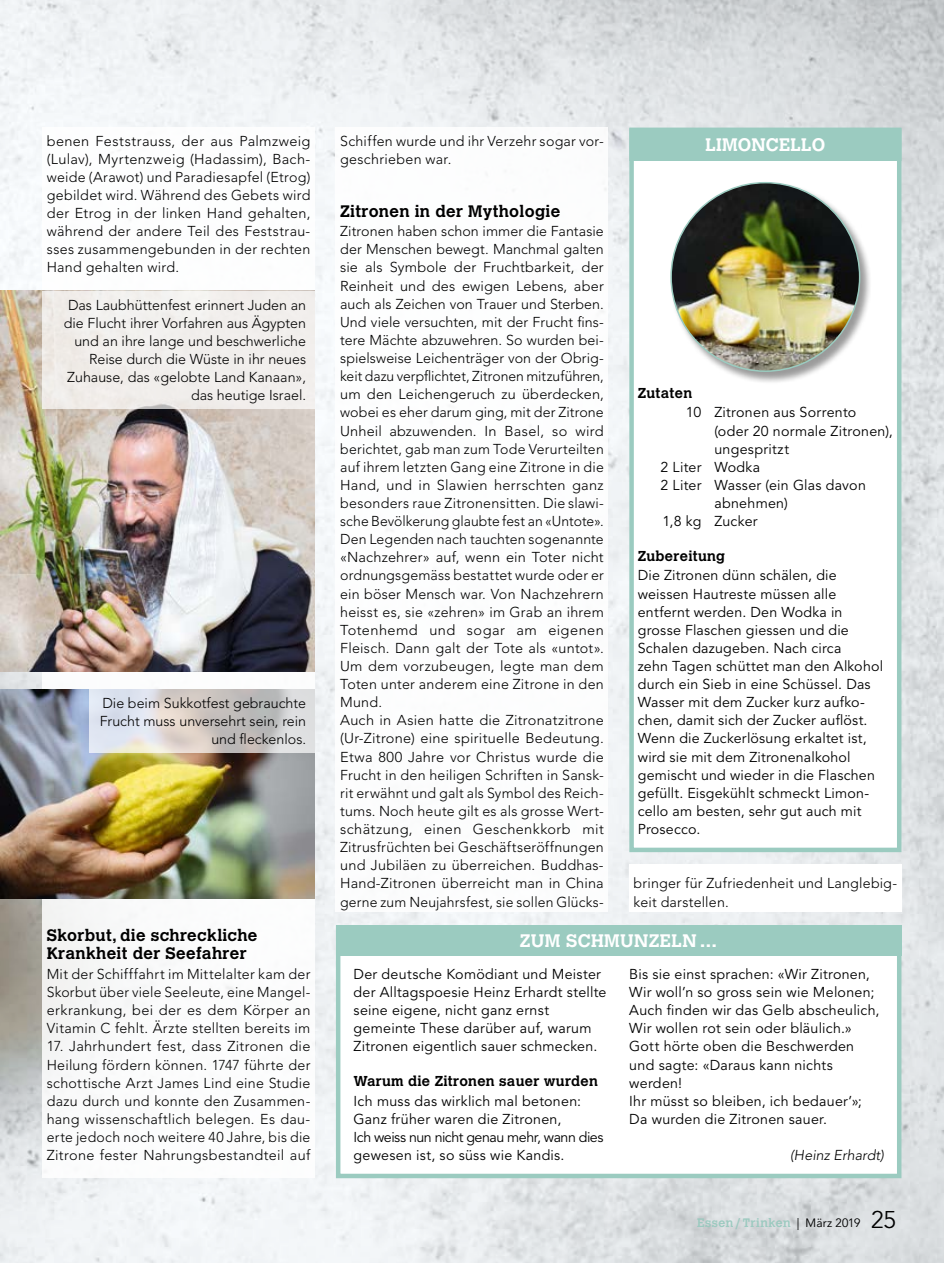
<style>
.page{position:relative;width:944px;height:1263px;background:#fff}
.page>*{position:absolute;margin:0;border:0;box-sizing:border-box;transform-origin:0 0}
.t1{font:700 18px "Calvert MT Std";letter-spacing:.02em;color:#fff}
.t2{font:700 16.5px/18.1px "Calvert MT Std";letter-spacing:.02em;color:#000}
.t3{font:300 14.25px/18.1px "Avenir LT Std";letter-spacing:.01em;color:#000;text-align:justify}
.t4{font:14.25px/18.1px "Avenir LT Std";letter-spacing:.015em;color:#000}
.t5{font:700 14.25px "Calvert MT Std";letter-spacing:.02em;color:#000}
.t6{font:italic 300 14.25px "Avenir LT Std";letter-spacing:.005em;color:#000}
.t7{font:12px "Calvert MT Std";letter-spacing:.045em;color:#9bcbc0}
.s1{font-family:"Avenir LT Std";font-weight:300;color:#000}
.s2{font-family:"Avenir LT Std";font-weight:300;font-size:24px;color:#000}
</style>
<div class="page">
<img style="left:0;top:0;width:944px;height:1263px">
<div style="left:43px;top:128px;width:272px;height:1050px;background:#fff"></div>
<div style="left:629px;top:128px;width:272px;height:724px;background:#fff;border:4px solid #9bcbc0"></div>
<div style="left:630px;top:128px;width:271px;height:32px;background:#9bcbc0"></div>
<div style="left:629px;top:128px;width:272px;height:33px;border:2px solid #9bcbc0"></div>
<div style="left:671px;top:182px;width:201px;height:202px;background:#000;opacity:.4"></div>
<img style="left:671px;top:183px;width:189px;height:188px;border-radius:94px">
<div style="left:336px;top:925px;width:565px;height:253px;background:#fff;border:4px solid #9bcbc0"></div>
<div style="left:336px;top:925px;width:565px;height:30px;background:#9bcbc0"></div>
<img style="left:0;top:689px;width:315px;height:210px">
<img style="left:0;top:291px;width:315px;height:380px">
<div style="left:336px;top:128px;width:272px;height:784px;background:#fff"></div>
<div style="left:43px;top:291px;width:272px;height:117px;background:#f1eeec"></div>
<svg style="left:89px;top:689px;width:226px;height:64px;background:#d4d2d2"></svg>
<div style="left:629px;top:865px;width:272px;height:47px;background:#fff"></div>
<p class="t3" style="left:47px;top:132px;width:265px">benen Feststrauss, der aus Palmzweig (Lulav), Myrtenzweig (Hadassim), Bach&shy;weide (Arawot) und Paradiesapfel (Etrog) gebildet wird. Während des Gebets wird der Etrog in der linken Hand gehalten, während der andere Teil des Feststrau&shy;sses zusammengebunden in der rechten Hand gehalten wird.</p>
<p class="t3" style="left:64px;top:296px;width:244px;text-align:right">Das Laubhüttenfest erinnert Juden an die Flucht ihrer Vorfahren aus Ägypten und an ihre lange und beschwerliche Reise durch die Wüste in ihr neues Zuhause, das «gelobte Land Kanaan», das heutige Israel.</p>
<p class="t3" style="left:100px;top:694px;width:208px;text-align:right">Die beim Sukkotfest gebrauchte<br>Frucht muss unversehrt sein, rein und fleckenlos.</p>
<p class="t2" style="left:47px;top:926px;width:212px">Skorbut, die schreckliche<br>Krankheit der Seefahrer</p>
<p class="t3" style="left:47px;top:965px;width:265px">Mit der Schifffahrt im Mittelalter kam der Skorbut über viele Seeleute, eine Mangel&shy;erkrankung, bei der es dem Körper an Vitamin C fehlt. Ärzte stellten bereits im</p>
<p class="t3" style="left:47px;top:1037px;width:265px">17. Jahrhundert fest, dass Zitronen die Heilung fördern können. 1747 führte der schottische Arzt James Lind eine Studie dazu durch und konnte den Zusammen&shy;hang wissenschaftlich belegen. Es dau&shy;erte jedoch noch weitere 40 Jahre, bis die Zitrone fester Nahrungsbestandteil auf</p>
<p class="t3" style="left:340px;top:132px;width:265px">Schiffen wurde und ihr Verzehr sogar vor&shy;geschrieben war.</p>
<p class="t2" style="left:340px;top:201px;width:222px">Zitronen in der Mythologie</p>
<p class="t3" style="left:340px;top:222px;width:265px;text-align:left">Zitronen haben schon immer die Fantasie der Menschen bewegt. Manchmal galten sie als Symbole der Fruchtbarkeit, der Reinheit und des ewigen Lebens, aber auch als Zeichen von Trauer und Sterben.<br>Und viele versuchten, mit der Frucht fins&shy;tere Mächte abzuwehren. So wurden bei&shy;spielsweise Leichenträger von der Obrig&shy;keit dazu verpflichtet, Zitronen mitzuführen, um den Leichengeruch zu überdecken, wobei es eher darum ging, mit der Zitrone Unheil abzuwenden. In Basel, so wird berichtet, gab man zum Tode Verurteilten auf ihrem letzten Gang eine Zitrone in die Hand, und in Slawien herrschten ganz besonders raue Zitronensitten. Die slawi&shy;sche Bevölkerung glaubte fest an «Untote».<br>Den Legenden nach tauchten sogenannte «Nachzehrer» auf, wenn ein Toter nicht ordnungsgemäss bestattet wurde oder er ein böser Mensch war. Von Nachzehrern heisst es, sie «zehren» im Grab an ihrem Totenhemd und sogar am eigenen Fleisch. Dann galt der Tote als «untot».<br>Um dem vorzubeugen, legte man dem Toten unter anderem eine Zitrone in den Mund.<br>Auch in Asien hatte die Zitronatzitrone (Ur-Zitrone) eine spirituelle Bedeutung.<br>Etwa 800 Jahre vor Christus wurde die Frucht in den heiligen Schriften in Sansk&shy;rit erwähnt und galt als Symbol des Reich&shy;tums. Noch heute gilt es als grosse Wert&shy;schätzung, einen Geschenkkorb mit Zitrusfrüchten bei Geschäftseröffnungen und Jubiläen zu überreichen. Buddhas-Hand-Zitronen überreicht man in China gerne zum Neujahrsfest, sie sollen Glücks-</p>
<p class="t1" style="left:705px;top:133px;width:121px">LIMONCELLO</p>
<p class="t5" style="left:638px;top:384px;width:56px">Zutaten</p>
<p class="t4" style="left:686px;top:404px;width:172px">10 Zitronen aus Sorrento</p>
<p class="t4" style="left:714px;top:422px;width:180px">(oder 20 normale Zitronen),</p>
<p class="t4" style="left:714px;top:440px;width:76px">ungespritzt</p>
<p class="t4" style="left:660px;top:458px;width:101px">2 Liter Wodka</p>
<p class="t4" style="left:660px;top:476px;width:207px">2 Liter Wasser (ein Glas davon</p>
<p class="t4" style="left:714px;top:494px;width:75px">abnehmen)</p>
<p class="t4" style="left:662px;top:512px;width:97px">1,8 kg Zucker</p>
<p class="t5" style="left:638px;top:547px;width:89px">Zubereitung</p>
<p class="t4" style="left:638px;top:567px;width:247px">Die Zitronen dünn schälen, die weissen Hautreste müssen alle entfernt werden. Den Wodka in grosse Flaschen giessen und die<br>Schalen dazugeben. Nach circa<br>zehn Tagen schüttet man den Alkohol durch ein Sieb in eine Schüssel. Das<br>Wasser mit dem Zucker kurz aufko&shy;chen, damit sich der Zucker auflöst.<br>Wenn die Zuckerlösung erkaltet ist, wird sie mit dem Zitronenalkohol gemischt und wieder in die Flaschen gefüllt. Eisgekühlt schmeckt Limon&shy;cello am besten, sehr gut auch mit<br>Prosecco.</p>
<p class="t3" style="left:634px;top:874px;width:265px">bringer für Zufriedenheit und Langlebig&shy;keit darstellen.</p>
<p class="t1" style="left:520px;top:929px;width:199px">ZUM SCHMUNZELN…</p>
<p class="t4" style="left:354px;top:965px;width:254px">Der deutsche Komödiant und Meister der Alltagspoesie Heinz Erhardt stellte seine eigene, nicht ganz ernst gemeinte These darüber auf, warum Zitronen eigentlich sauer schmecken.</p>
<p class="t5" style="left:354px;top:1072px;width:246px">Warum die Zitronen sauer wurden</p>
<p class="t4" style="left:354px;top:1092px;width:251px">Ich muss das wirklich mal betonen:<br>Ganz früher waren die Zitronen,<br>Ich weiss nun nicht genau mehr, wann dies gewesen ist, so süss wie Kandis.</p>
<p class="t4" style="left:629px;top:965px;width:252px">Bis sie einst sprachen: «Wir Zitronen,<br>Wir woll’n so gross sein wie Melonen;<br>Auch finden wir das Gelb abscheulich,<br>Wir wollen rot sein oder bläulich.»<br>Gott hörte oben die Beschwerden und sagte: «Daraus kann nichts werden!<br>Ihr müsst so bleiben, ich bedauer’»;<br>Da wurden die Zitronen sauer.</p>
<p class="t6" style="left:790px;top:1147px;width:95px">(Heinz Erhardt)</p>
<p class="t7" style="left:697px;top:1216px;width:200px">Essen / Trinken <span class="s1">| März 2019</span> <span class="s2">25</span></p>
</div>
